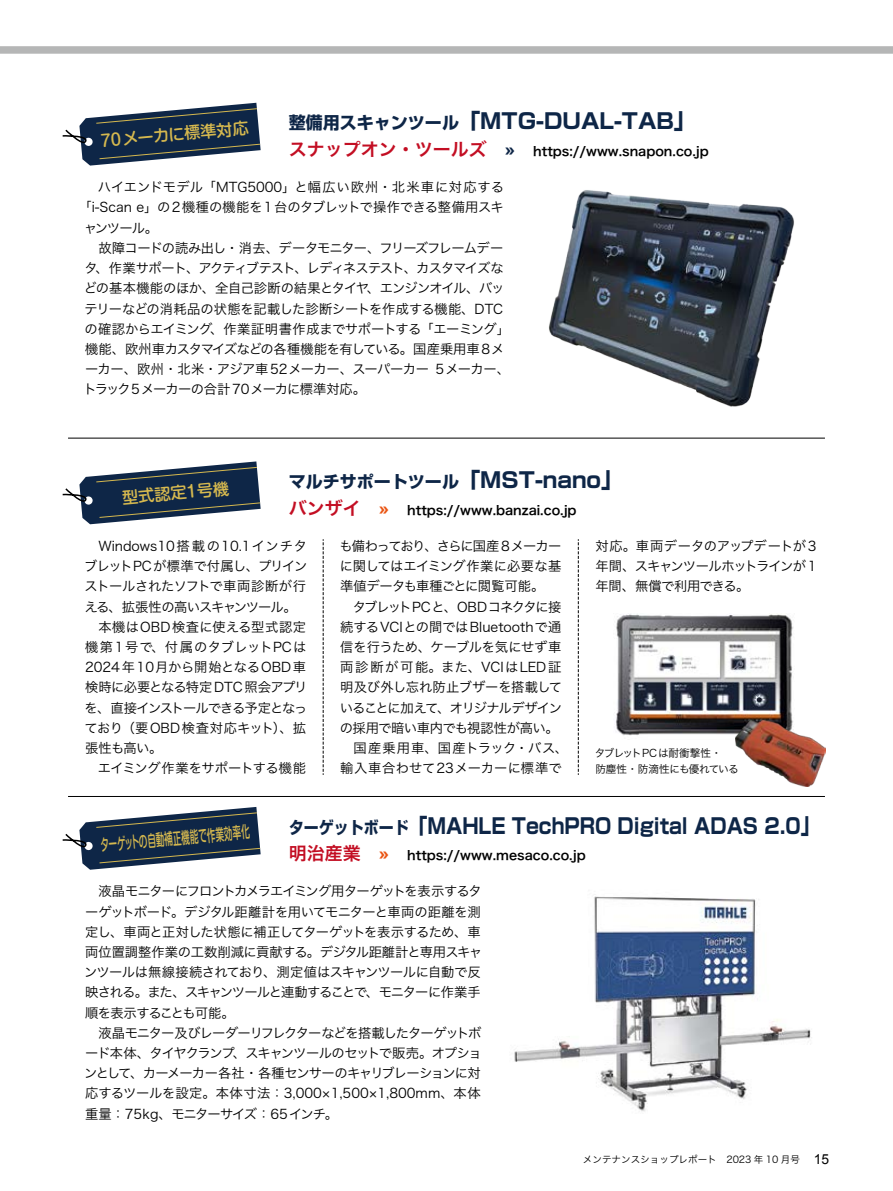
<style>
.page{position:relative;width:893px;height:1191px;background:#fff}
.page>*{position:absolute;margin:0;border:0;box-sizing:border-box;transform-origin:0 0}
.t1{font:700 21.3px "Shin Go Pr 6";color:#0e2647;scale:.88 1}
.t2{font:700 21.3px "Shin Go Pr 6";color:#0e2647}
.t3{font:700 16.95px "Shin Go Pr 6";color:#0e2647}
.t4{font:500 16.2px "Shin M Go Pr 6 N";color:#d5b84f}
.t5{font:500 16.2px "Shin M Go Pr 6 N";color:#d5b84f;scale:.53 1}
.t6{font:13.35px/20.2px "Hira Kaku Pro W3";letter-spacing:-.055em;color:#000}
.t7{font:13.35px/20.2px "Hira Kaku Pro W3";letter-spacing:-.01em;color:#000}
.t8{font:13.35px/20.2px "Hira Kaku Pro W3";color:#000}
.t9{font:13.35px/20.2px "Hira Kaku Pro W3";letter-spacing:-.03em;color:#000;text-align:justify}
.t10{font:13.35px "Hira Kaku Pro W3";letter-spacing:-.08em;color:#000}
.t11{font:13.35px "Hira Kaku Pro W3";letter-spacing:.005em;color:#000}
.t12{font:12.75px "Hira Kaku Pro N W6";color:#000}
.t13{font:10.65px/15.9px "Hira Kaku Pro W3";letter-spacing:-.025em;color:#000}
.t14{font:9.6px "Hira Kaku Pro N W3";color:#000}
.s1{font-size:16.95px}
.s2{font-size:18px;color:#c30e23}
.s3{font-size:18px;color:#0e2647}
.s4{font-size:21.3px}
.s5{font-size:18px;color:#ea5514}
.s6{font-family:"Arial";font-size:13.8px}
</style>
<div class="page">
<svg style="left:323px;top:539px;width:1px;height:236px"></svg>
<svg style="left:578px;top:539px;width:1px;height:236px"></svg>
<svg style="left:62px;top:461px;width:199px;height:63px"></svg>
<img style="left:616px;top:614px;width:178px;height:125px">
<img style="left:736px;top:719px;width:90px;height:67px">
<hr style="left:68px;top:438px;width:757px;height:1px;background:#000">
<svg style="left:62px;top:103px;width:199px;height:63px"></svg>
<img style="left:549px;top:190px;width:245px;height:217px">
<svg style="left:62px;top:807px;width:199px;height:62px"></svg>
<img style="left:514px;top:894px;width:298px;height:218px">
<hr style="left:68px;top:796px;width:757px;height:1px;background:#000">
<div style="left:0;top:46px;width:893px;height:8px;background:#b5b6b6"></div>
<p class="t4" style="left:100px;top:128px;width:150px;rotate:-5deg">70メーカに標準対応</p>
<h1 class="t2" style="left:289px;top:104px;width:408px"><span class="s1">整備用スキャンツール</span>「MTG-DUAL-TAB」</h1>
<p class="t12" style="left:289px;top:140px;width:421px"><span class="s2">スナップオン・ツールズ</span> <span class="s3">»</span> https://www.snapon.co.jp</p>
<p class="t11" style="left:85px;top:175px;width:420px">　ハイエンドモデル「MTG5000」と幅広い欧州・北米車に対応する</p>
<p class="t8" style="left:78px;top:196px;width:427px">「i-Scan e」の2機種の機能を1台のタブレットで操作できる整備用スキ</p>
<p class="t9" style="left:84px;top:217px;width:75px">ャンツール。</p>
<p class="t6" style="left:85px;top:237px;width:420px">　故障コードの読み出し・消去、データモニター、フリーズフレームデー</p>
<p class="t10" style="left:84px;top:256px;width:421px">タ、作業サポート、アクティブテスト、レディネステスト、カスタマイズな</p>
<p class="t9" style="left:84px;top:277px;width:422px">どの基本機能のほか、全自己診断の結果とタイヤ、エンジンオイル、バッ</p>
<p class="t7" style="left:85px;top:297px;width:420px">テリーなどの消耗品の状態を記載した診断シートを作成する機能、DTC</p>
<p class="t9" style="left:85px;top:318px;width:427px">の確認からエイミング、作業証明書作成までサポートする「エーミング」</p>
<p class="t9" style="left:85px;top:338px;width:421px">機能、欧州車カスタマイズなどの各種機能を有している。国産乗用車8メ</p>
<p class="t9" style="left:85px;top:358px;width:426px">ーカー、欧州・北米・アジア車52メーカー、スーパーカー 5メーカー、</p>
<p class="t9" style="left:84px;top:378px;width:284px">トラック5メーカーの合計 70メーカに標準対応。</p>
<p class="t4" style="left:100px;top:486px;width:130px;rotate:-5deg">　 型式認定１号機</p>
<p class="t3" style="left:289px;top:468px;width:335px">マルチサポートツール<span class="s4">「MST-nano」</span></p>
<p class="t12" style="left:289px;top:498px;width:289px"><span class="s2">バンザイ</span> <span class="s5">»</span> https://www.banzai.co.jp</p>
<p class="t8" style="left:84px;top:535px;width:225px">　Windows10搭載の10.1インチタブレットPCが標準で付属し、プリインストールされたソフトで車両診断が行える、拡張性の高いスキャンツール。　本機はOBD検査に使える型式認定機第1号で、付属のタブレットPCは<br>2024年10月から開始となるOBD車検時に必要となる特定DTC照会アプリを、直接インストールできる予定となっており（要OBD検査対応キット）、拡張性も高い。<br>　エイミング作業をサポートする機能</p>
<p class="t7" style="left:340px;top:535px;width:230px">も備わっており、さらに国産 8メーカーに関してはエイミング作業に必要な基準値データも車種ごとに閲覧可能。<br>　タブレットPCと、OBDコネクタに接続するVCIとの間ではBluetoothで通信を行うため、ケーブルを気にせず車両診断が可能。また、VCIはLED証明及び外し忘れ防止ブザーを搭載していることに加えて、オリジナルデザインの採用で暗い車内でも視認性が高い。　国産乗用車、国産トラック・バス、輸入車合わせて23メーカーに標準で</p>
<p class="t9" style="left:595px;top:535px;width:223px">対応。車両データのアップデートが3年間、スキャンツールホットラインが 1年間、無償で利用できる。</p>
<p class="t13" style="left:595px;top:744px;width:145px">タブレットPCは耐衝撃性・<br>防塵性・防滴性にも優れている</p>
<p class="t5" style="left:99px;top:831px;width:284px;rotate:-5deg">ターゲットの自動補正機能で作業効率化</p>
<h1 class="t1" style="left:289px;top:808px;width:604px"><span class="s1">ターゲットボード</span>「MAHLE TechPRO Digital ADAS 2.0」</h1>
<p class="t12" style="left:289px;top:844px;width:298px"><span class="s2">明治産業</span> <span class="s5">»</span> https://www.mesaco.co.jp</p>
<p class="t6" style="left:84px;top:880px;width:400px">　液晶モニターにフロントカメラエイミング用ターゲットを表示するターゲットボード。デジタル距離計を用いてモニターと車両の距離を測定し、車両と正対した状態に補正してターゲットを表示するため、車両位置調整作業の工数削減に貢献する。デジタル距離計と専用スキャンツールは無線接続されており、測定値はスキャンツールに自動で反映される。また、スキャンツールと連動することで、モニターに作業手順を表示することも可能。<br>　液晶モニター及びレーダーリフレクターなどを搭載したターゲットボード本体、タイヤクランプ、スキャンツールのセットで販売。オプションとして、カーメーカー各社・各種センサーのキャリブレーションに対応するツールを設定。本体寸法：3,000×1,500×1,800mm、本体重量：75kg、モニターサイズ：65インチ。</p>
<p class="t14" style="left:583px;top:1150px;width:248px">メンテナンスショップレポート　2023 年 10 月号 <span class="s6">15</span></p>
</div>
